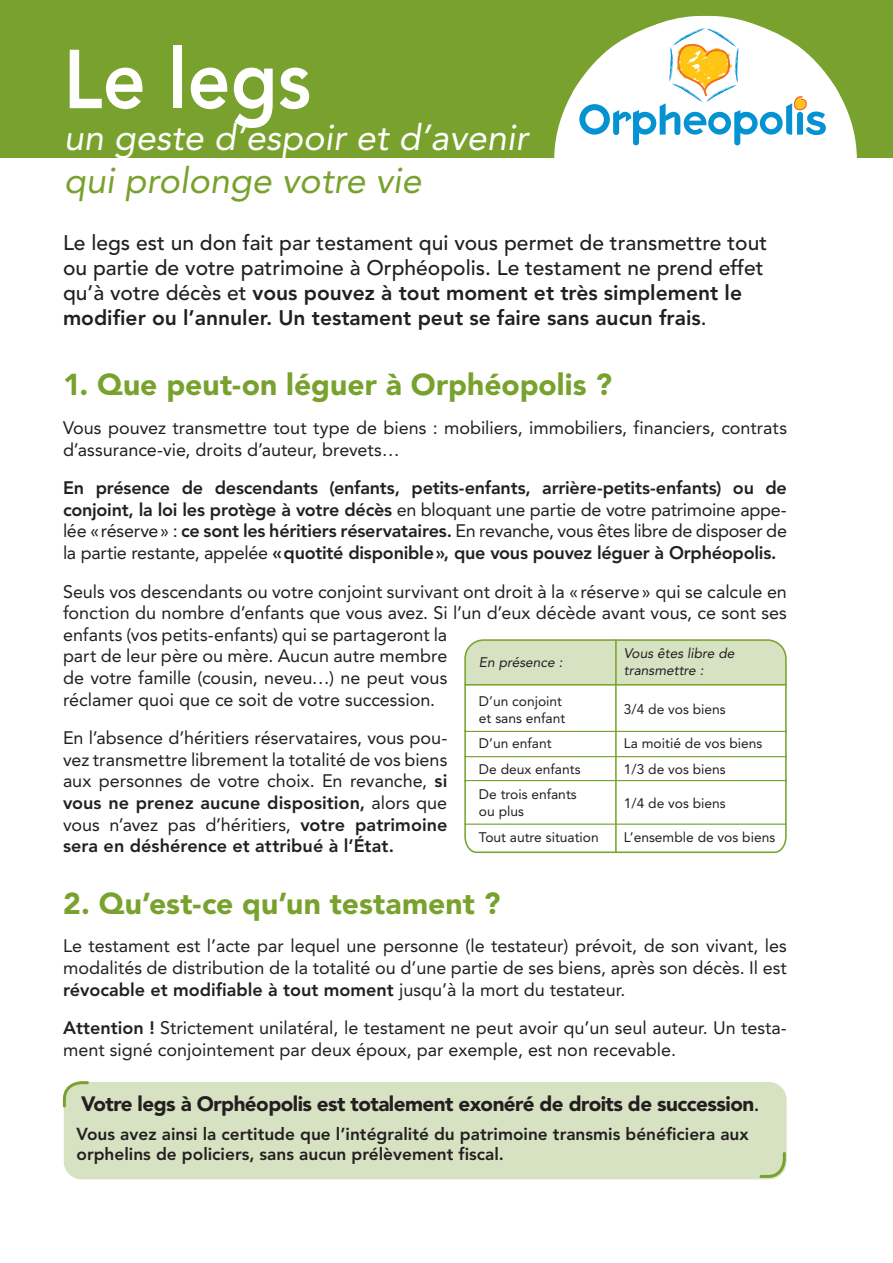
<style>
.page{position:relative;width:893px;height:1263px;background:#fff}
.page>*{position:absolute;margin:0;border:0;box-sizing:border-box;transform-origin:0 0}
.t1{font:800 82.5px "Avenir LT Std";color:#fff;scale:.91 1}
.t2{font:italic 36px "Avenir LT Std";color:#fff}
.t3{font:italic 36px "Avenir LT Std";color:#78a22d}
.t4{font:900 30px "Avenir LT Std";color:#78a22d}
.t5{font:500 21px/25.2px "Avenir LT Std";color:#231f20}
.t6{font:900 20.7px "Avenir LT Std";letter-spacing:-.025em;color:#231f20}
.t7{font:18px/21.6px "Avenir LT Std";color:#231f20}
.t8{font:800 18px/21.6px "Avenir LT Std";letter-spacing:-.015em;color:#231f20;text-align:justify}
.t9{font:800 17.25px/20.7px "Avenir LT Std";color:#231f20}
.t10{font:13.8px/25.7px "Avenir LT Std";color:#231f20}
.t11{font:italic 13.8px/17px "Avenir LT Std";color:#231f20}
.s1{font-weight:800}
.s2{font-weight:400}
.s3{font-weight:500}
</style>
<div class="page">
<div style="left:0;top:0;width:893px;height:157px;background:#78a22d"></div>
<div style="left:64px;top:1082px;width:723px;height:97px;background:#d6e2c1;border-radius:18px"></div>
<svg style="left:62px;top:1081px;width:27px;height:28px"></svg>
<svg style="left:759px;top:1150px;width:28px;height:29px"></svg>
<svg style="left:464px;top:686px;width:323px;height:168px"></svg>
<svg style="left:464px;top:639px;width:323px;height:47px;background:#d0deb8"></svg>
<hr style="left:615px;top:639px;width:2px;height:214px;background:#78a22d">
<hr style="left:464px;top:731px;width:323px;height:1px;background:#78a22d">
<hr style="left:464px;top:756px;width:323px;height:1px;background:#78a22d">
<hr style="left:464px;top:780px;width:323px;height:1px;background:#78a22d">
<hr style="left:464px;top:823px;width:323px;height:2px;background:#78a22d">
<svg style="left:554px;top:16px;width:303px;height:142px"></svg>
<h1 class="t1" style="left:64px;top:31px;width:273px">Le legs</h1>
<h2 class="t2" style="left:64px;top:116px;width:466px">un geste d’espoir et d’avenir</h2>
<h2 class="t3" style="left:64px;top:159px;width:359px">qui prolonge votre vie</h2>
<p class="t5" style="left:63px;top:230px;width:706px">Le legs est un don fait par testament qui vous permet de transmettre tout ou partie de votre patrimoine à Orphéopolis. Le testament ne prend effet qu’à votre décès et <span class="s1">vous pouvez à tout moment et très simplement le modifier ou l’annuler. Un testament peut se faire sans aucun frais</span>.</p>
<h3 class="t4" style="left:63px;top:367px;width:551px">1. Que peut-on léguer à Orphéopolis ?</h3>
<p class="t7" style="left:63px;top:417px;width:725px">Vous pouvez transmettre tout type de biens : mobiliers, immobiliers, financiers, contrats d’assurance-vie, droits d’auteur, brevets…</p>
<p class="t8" style="left:63px;top:477px;width:725px">En présence de descendants (enfants, petits-enfants, arrière-petits-enfants) ou de conjoint, la loi les protège à votre décès <span class="s2">en bloquant une partie de votre patrimoine appe&shy;lée «réserve» :</span> ce sont les héritiers réservataires. <span class="s2">En revanche, vous êtes libre de disposer de la partie restante, appelée</span> «quotité disponible», que vous pouvez léguer à Orphéopolis.</p>
<p class="t7" style="left:63px;top:581px;width:725px">Seuls vos descendants ou votre conjoint survivant ont droit à la « réserve» qui se calcule en fonction du nombre d’enfants que vous avez. Si l’un d’eux décède avant vous, ce sont ses enfants (vos petits-enfants) qui se partageront la<br>part de leur père ou mère. Aucun autre membre<br>de votre famille (cousin, neveu…) ne peut vous<br>réclamer quoi que ce soit de votre succession.</p>
<p class="t7" style="left:63px;top:727px;width:386px;text-align:justify">En l’absence d’héritiers réservataires, vous pou&shy;vez transmettre librement la totalité de vos biens aux personnes de votre choix. En revanche, <span class="s1">si vous ne prenez aucune disposition,</span> alors que vous n’avez pas d’héritiers, <span class="s1">votre patrimoine sera en déshérence et attribué à l’État.</span></p>
<h3 class="t4" style="left:63px;top:885px;width:439px">2. Qu’est-ce qu’un testament ?</h3>
<p class="t7" style="left:63px;top:935px;width:725px;text-align:justify">Le testament est l’acte par lequel une personne (le testateur) prévoit, de son vivant, les modalités de distribution de la totalité ou d’une partie de ses biens, après son décès. Il est <span class="s1">révocable et modifiable à tout moment</span> jusqu’à la mort du testateur.</p>
<p class="t7" style="left:63px;top:1017px;width:725px"><span class="s1">Attention !</span> Strictement unilatéral, le testament ne peut avoir qu’un seul auteur. Un testa&shy;ment signé conjointement par deux époux, par exemple, est non recevable.</p>
<p class="t6" style="left:81px;top:1091px;width:680px">Votre legs à Orphéopolis est totalement exonéré de droits de succession<span class="s3">.</span></p>
<p class="t9" style="left:77px;top:1123px;width:674px">Vous avez ainsi la certitude que l’intégralité du patrimoine transmis bénéficiera aux orphelins de policiers, sans aucun prélèvement fiscal.</p>
<p class="t11" style="left:624px;top:645px;width:112px">Vous êtes libre de transmettre :</p>
<p class="t10" style="left:624px;top:696px;width:103px">3/4 de vos biens</p>
<p class="t10" style="left:624px;top:730px;width:140px">La moitié de vos biens<br>1/3 de vos biens</p>
<p class="t10" style="left:624px;top:790px;width:103px">1/4 de vos biens</p>
<p class="t10" style="left:624px;top:825px;width:153px">L’ensemble de vos biens</p>
<p class="t11" style="left:479px;top:654px;width:85px">En présence :</p>
<p class="t10" style="left:479px;top:692px;width:88px;line-height:17px">D’un conjoint et sans enfant</p>
<p class="t10" style="left:479px;top:731px;width:103px">D’un enfant<br>De deux enfants<br>De trois enfants</p>
<p class="t10" style="left:479px;top:799px;width:121px">ou plus<br>Tout autre situation</p>
</div>
